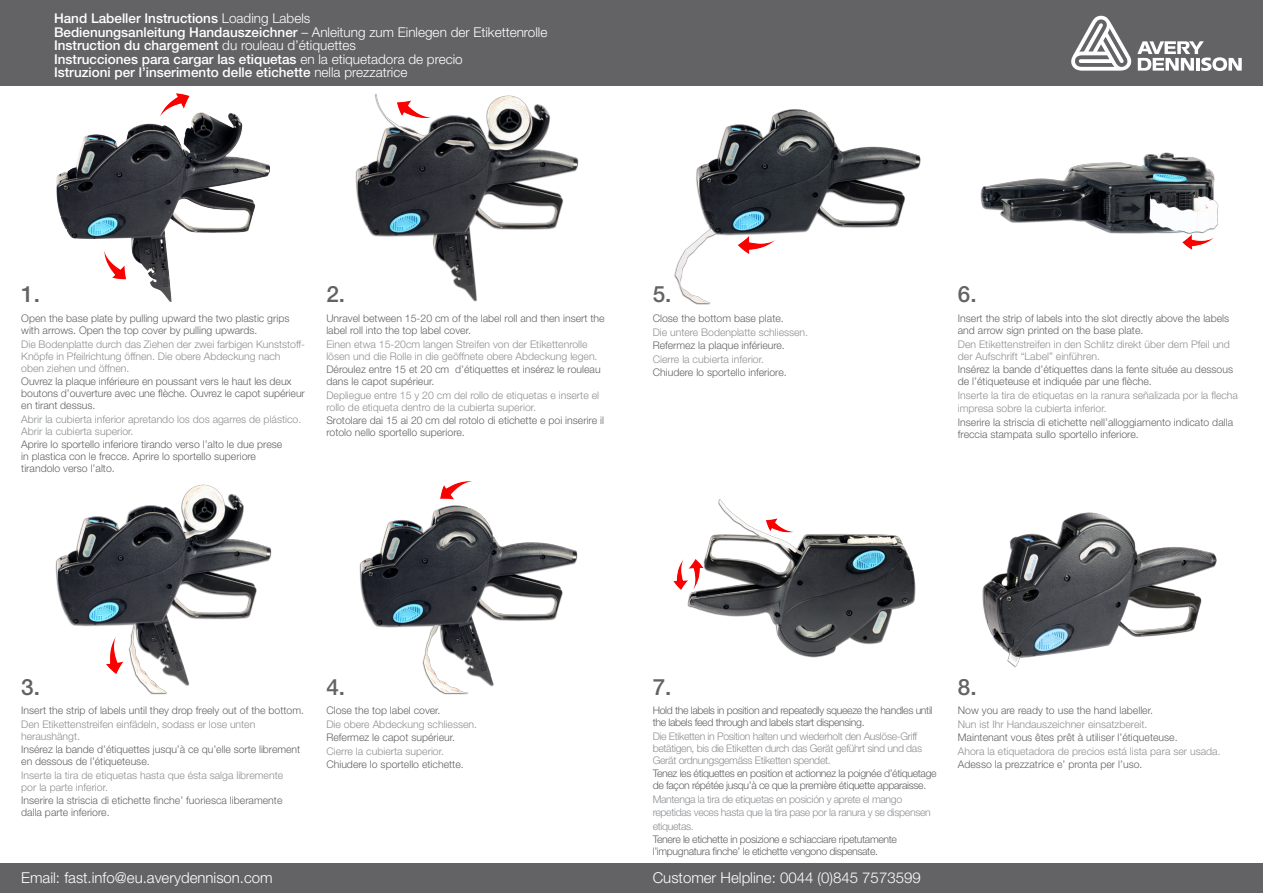
<style>
.page{position:relative;width:1263px;height:893px;background:#fff}
.page>*{position:absolute;margin:0;border:0;box-sizing:border-box;transform-origin:0 0}
.t1{font:500 22.5px "Helvetica Neue LT Std";color:#636366}
.t2{font:300 15px "Helvetica Neue LT Std";color:#fff}
.t3{font:500 13.5px "Helvetica Neue LT Std";color:#fff}
.t4{font:300 13.5px "Helvetica Neue LT Std";color:#fff}
.t5{font:300 10.5px/12px "Helvetica Neue LT Std";color:#636366}
.t6{font:300 10.5px/12px "Helvetica Neue LT Std";color:#8e9093}
.t7{font:300 10.5px/12px "Helvetica Neue LT Std";letter-spacing:-.035em;color:#636366}
.t8{font:300 10.5px/12px "Helvetica Neue LT Std";letter-spacing:-.035em;color:#8e9093}
.s1{font-weight:300}
.s2{font-weight:500}
</style>
<div class="page">
<div style="left:0;top:0;width:1263px;height:85px;background:#636366"></div>
<img style="left:57px;top:94px;width:212px;height:207px">
<img style="left:356px;top:94px;width:222px;height:207px">
<img style="left:55px;top:484px;width:216px;height:211px">
<img style="left:359px;top:481px;width:218px;height:214px">
<img style="left:674px;top:109px;width:247px;height:196px">
<img style="left:981px;top:152px;width:238px;height:98px">
<div style="left:0;top:863px;width:1263px;height:30px;background:#636366"></div>
<img style="left:983px;top:513px;width:234px;height:154px">
<img style="left:674px;top:499px;width:242px;height:159px">
<svg style="left:1137px;top:41px;width:105px;height:30px"></svg>
<svg style="left:1071px;top:15px;width:60px;height:56px"></svg>
<p class="t3" style="left:54px;top:10px;width:258px">Hand Labeller Instructions <span class="s1">Loading Labels</span></p>
<p class="t4" style="left:54px;top:23px;width:495px"><span class="s2">Bedienungsanleitung Handauszeichner</span> – Anleitung zum Einlegen der Etikettenrolle</p>
<p class="t3" style="left:54px;top:37px;width:303px">Instruction du chargement <span class="s1">du rouleau d’étiquettes</span></p>
<p class="t3" style="left:54px;top:51px;width:410px">Instrucciones para cargar las etiquetas <span class="s1">en la etiquetadora de precio</span></p>
<p class="t3" style="left:54px;top:64px;width:355px">Istruzioni per l’inserimento delle etichette <span class="s1">nella prezzatrice</span></p>
<p class="t1" style="left:21px;top:280px;width:20px">1.</p>
<p class="t1" style="left:326px;top:280px;width:20px">2.</p>
<p class="t5" style="left:21px;top:312px;width:270px">Open the base plate by pulling upward the two plastic grips with arrows. Open the top cover by pulling upwards.</p>
<p class="t6" style="left:21px;top:338px;width:285px">Die Bodenplatte durch das Ziehen der zwei farbigen Kunststoff-<br>Knöpfe in Pfeilrichtung öffnen. Die obere Abdeckung nach oben ziehen und öffnen.</p>
<p class="t5" style="left:21px;top:375px;width:285px">Ouvrez la plaque inférieure en poussant vers le haut les deux boutons d’ouverture avec une flèche. Ouvrez le capot supérieur en tirant dessus.</p>
<p class="t6" style="left:21px;top:413px;width:282px">Abrir la cubierta inferior apretando los dos agarres de plástico.</p>
<p class="t6" style="left:21px;top:425px;width:114px">Abrir la cubierta superior.</p>
<p class="t5" style="left:21px;top:438px;width:263px">Aprire lo sportello inferiore tirando verso l’alto le due prese</p>
<p class="t5" style="left:21px;top:450px;width:236px">in plastica con le frecce. Aprire lo sportello superiore</p>
<p class="t5" style="left:21px;top:462px;width:95px">tirandolo verso l’alto.</p>
<p class="t5" style="left:326px;top:312px;width:280px">Unravel between 15-20 cm of the label roll and then insert the label roll into the top label cover.</p>
<p class="t6" style="left:326px;top:338px;width:273px">Einen etwa 15-20cm langen Streifen von der Etikettenrolle lösen und die Rolle in die geöffnete obere Abdeckung legen.</p>
<p class="t5" style="left:326px;top:363px;width:276px">Déroulez entre 15 et 20 cm d’étiquettes et insérez le rouleau dans le capot supérieur.</p>
<p class="t6" style="left:326px;top:389px;width:274px">Depliegue entre 15 y 20 cm del rollo de etiquetas e inserte el rollo de etiqueta dentro de la cubierta superior.</p>
<p class="t5" style="left:326px;top:414px;width:279px">Srotolare dai 15 ai 20 cm del rotolo di etichette e poi inserire il rotolo nello sportello superiore.</p>
<p class="t1" style="left:653px;top:280px;width:20px">5.</p>
<p class="t1" style="left:958px;top:280px;width:20px">6.</p>
<p class="t5" style="left:653px;top:312px;width:133px">Close the bottom base plate.</p>
<p class="t6" style="left:653px;top:326px;width:157px">Die untere Bodenplatte schliessen.</p>
<p class="t5" style="left:653px;top:339px;width:134px">Refermez la plaque inférieure.</p>
<p class="t6" style="left:653px;top:353px;width:113px">Cierre la cubierta inferior.</p>
<p class="t5" style="left:653px;top:366px;width:136px">Chiudere lo sportello inferiore.</p>
<p class="t5" style="left:958px;top:312px;width:273px">Insert the strip of labels into the slot directly above the labels and arrow sign printed on the base plate.</p>
<p class="t6" style="left:958px;top:338px;width:274px">Den Etikettenstreifen in den Schlitz direkt über dem Pfeil und der Aufschrift “Label” einführen.</p>
<p class="t5" style="left:958px;top:363px;width:277px">Insérez la bande d’étiquettes dans la fente située au dessous de l’étiqueteuse et indiquée par une flèche.</p>
<p class="t6" style="left:958px;top:388px;width:282px;line-height:13.5px">Inserte la tira de etiquetas en la ranura señalizada por la flecha impresa sobre la cubierta inferior.</p>
<p class="t5" style="left:958px;top:416px;width:277px">Inserire la striscia di etichette nell’alloggiamento indicato dalla freccia stampata sullo sportello inferiore.</p>
<p class="t1" style="left:21px;top:673px;width:20px">3.</p>
<p class="t1" style="left:326px;top:673px;width:20px">4.</p>
<p class="t5" style="left:21px;top:704px;width:284px">Insert the strip of labels until they drop freely out of the bottom.</p>
<p class="t6" style="left:21px;top:718px;width:236px">Den Etikettenstreifen einfädeln, sodass er lose unten</p>
<p class="t6" style="left:21px;top:730px;width:60px">heraushängt.</p>
<p class="t5" style="left:21px;top:743px;width:280px">Insérez la bande d’étiquettes jusqu’à ce qu’elle sorte librement en dessous de l’étiqueteuse.</p>
<p class="t6" style="left:21px;top:769px;width:263px">Inserte la tira de etiquetas hasta que ésta salga libremente</p>
<p class="t6" style="left:21px;top:781px;width:88px">por la parte inferior.</p>
<p class="t5" style="left:21px;top:794px;width:263px">Inserire la striscia di etichette finche’ fuoriesca liberamente dalla parte inferiore.</p>
<p class="t2" style="left:21px;top:868px;width:253px">Email: fast.info@eu.averydennison.com</p>
<p class="t5" style="left:326px;top:704px;width:116px">Close the top label cover.</p>
<p class="t6" style="left:326px;top:718px;width:152px">Die obere Abdeckung schliessen.</p>
<p class="t5" style="left:326px;top:731px;width:130px">Refermez le capot supérieur.</p>
<p class="t6" style="left:326px;top:745px;width:119px">Cierre la cubierta superior.</p>
<p class="t5" style="left:326px;top:758px;width:139px">Chiudere lo sportello etichette.</p>
<p class="t1" style="left:653px;top:673px;width:20px">7.</p>
<p class="t1" style="left:958px;top:673px;width:20px">8.</p>
<p class="t7" style="left:653px;top:704px;width:281px">Hold the labels in position and repeatedly squeeze the handles until the labels feed through and labels start dispensing.</p>
<p class="t8" style="left:653px;top:730px;width:271px">Die Etiketten in Position halten und wiederholt den Auslöse-Griff betätigen, bis die Etiketten durch das Gerät geführt sind und das<br>Gerät ordnungsgemäss Etiketten spendet.</p>
<p class="t7" style="left:653px;top:767px;width:285px">Tenez les étiquettes en position et actionnez la poignée d’étiquetage de façon répétée jusqu’à ce que la première étiquette apparaisse.</p>
<p class="t8" style="left:653px;top:792px;width:280px;line-height:13.5px">Mantenga la tira de etiquetas en posición y aprete el mango repetidas veces hasta que la tira pase por la ranura y se dispensen etiquetas.</p>
<p class="t7" style="left:653px;top:833px;width:246px">Tenere le etichette in posizione e schiacciare ripetutamente l’impugnatura finche’ le etichette vengono dispensate.</p>
<p class="t2" style="left:653px;top:868px;width:269px">Customer Helpline: 0044 (0)845 7573599</p>
<p class="t5" style="left:958px;top:704px;width:197px">Now you are ready to use the hand labeller.</p>
<p class="t6" style="left:958px;top:718px;width:191px">Nun ist Ihr Handauszeichner einsatzbereit.</p>
<p class="t5" style="left:958px;top:731px;width:221px">Maintenant vous êtes prêt à utiliser l’étiqueteuse.</p>
<p class="t6" style="left:958px;top:745px;width:264px">Ahora la etiquetadora de precios está lista para ser usada.</p>
<p class="t5" style="left:958px;top:758px;width:186px">Adesso la prezzatrice e’ pronta per l’uso.</p>
</div>
